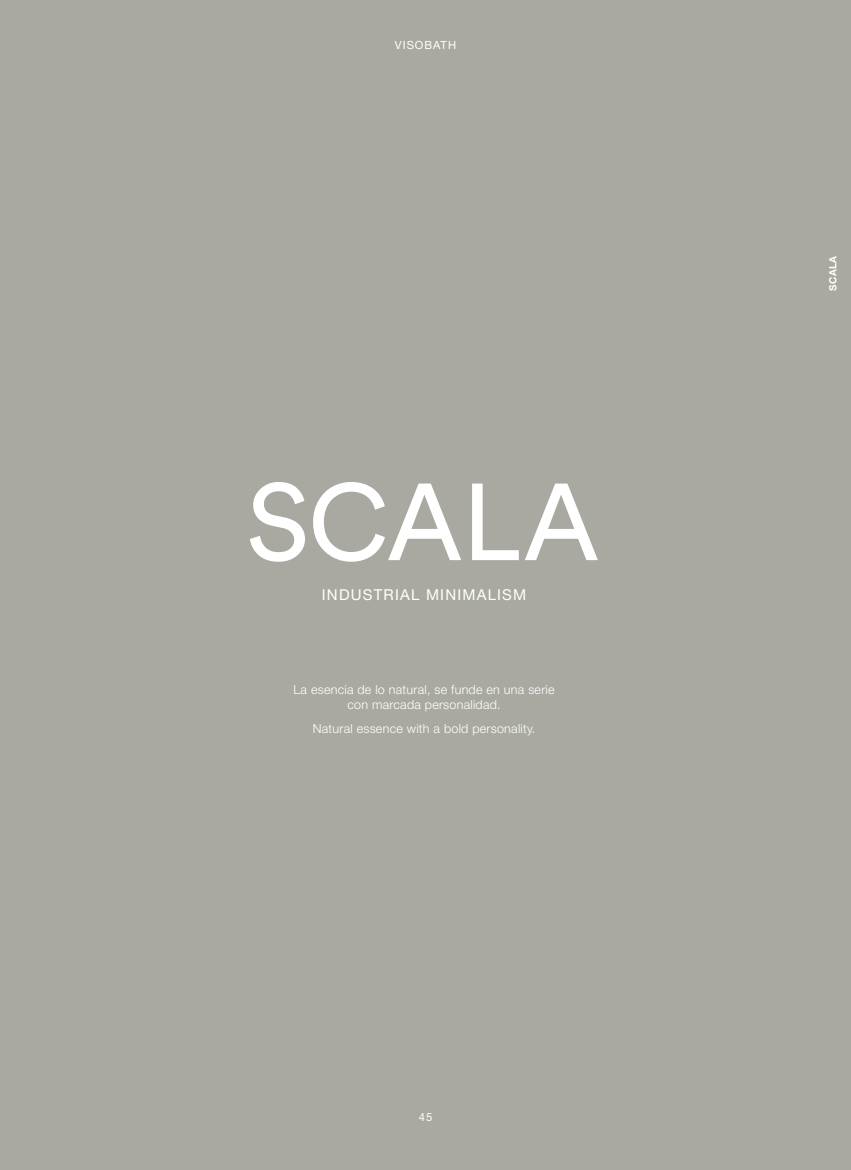
<style>
.page{position:relative;width:851px;height:1170px;background:#fff}
.page>*{position:absolute;margin:0;border:0;box-sizing:border-box;transform-origin:0 0}
.t1{font:107.88px "Circular Std";letter-spacing:-.01em;color:#fff}
.t2{font:15px "Helvetica Neue LT Std";letter-spacing:.08em;color:#fff}
.t3{font:300 12.5px/15px "Helvetica Neue LT Std";letter-spacing:.02em;color:#fff;text-align:center}
.t4{font:11.25px "Helvetica Neue LT Std";letter-spacing:.09em;color:#fff}
.t5{font:700 10px "Helvetica Neue LT Std";color:#fff}
</style>
<div class="page">
<div style="left:0;top:0;width:850px;height:1169px;background:#a9a9a2"></div>
<p class="t4" style="left:395px;top:38px;width:63px">VISOBATH</p>
<h1 class="t1" style="left:246px;top:456px;width:354px">SCALA</h1>
<p class="t2" style="left:322px;top:586px;width:206px">INDUSTRIAL MINIMALISM</p>
<p class="t3" style="left:293px;top:682px;width:262px">La esencia de lo natural, se funde en una serie con marcada personalidad.</p>
<p class="t3" style="left:313px;top:720px;width:224px">Natural essence with a bold personality.</p>
<p class="t4" style="left:418px;top:1110px;width:15px">45</p>
<p class="t5" style="left:826px;top:291px;width:36px;rotate:-90deg">SCALA</p>
</div>
